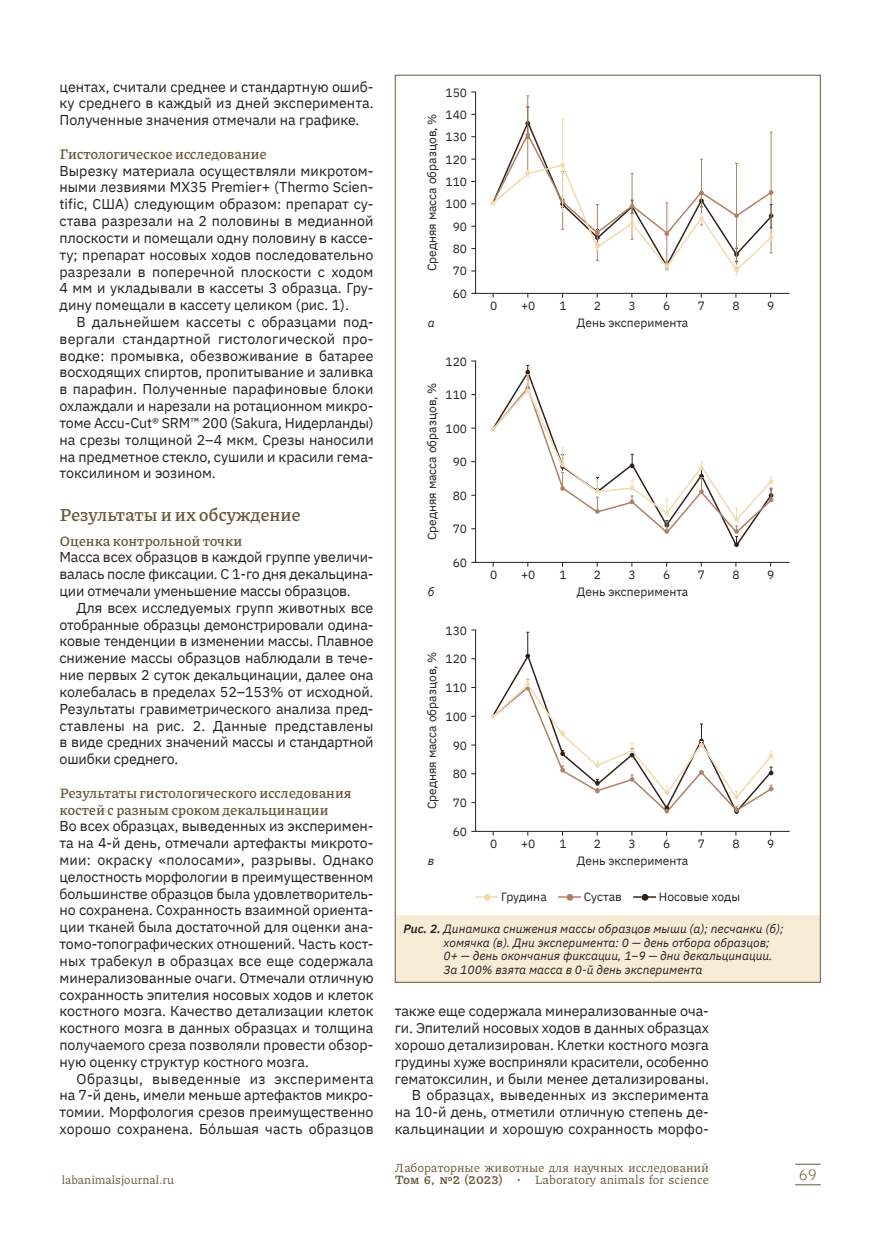
<style>
.page{position:relative;width:893px;height:1234px;background:#fff}
.page>*{position:absolute;margin:0;border:0;box-sizing:border-box;transform-origin:0 0}
.t1{font:600 18px "Piazzolla";color:#675738}
.t2{font:300 15px "IBM Plex Sans";color:#675738}
.t3{font:14.25px/16.8px "IBM Plex Sans";color:#231f20;text-align:justify}
.t4{font:600 14.25px/16.8px "Piazzolla";letter-spacing:-.005em;color:#675738}
.t5{font:12.45px "Piazzolla";color:#675738}
.t6{font:12px/22.4px "IBM Plex Sans";color:#231f20;text-align:center}
.t7{font:italic 12px/13.5px "IBM Plex Sans";color:#231f20}
.t8{font:12px "Piazzolla";color:#675738}
.s1{font-weight:600}
.s2{font-weight:700}
</style>
<div class="page">
<svg style="left:795px;top:1163px;width:26px;height:1px"></svg>
<svg style="left:795px;top:1184px;width:26px;height:1px"></svg>
<div style="left:484px;top:893px;width:7px;height:7px;background:#f4dab1;border-radius:50%"></div>
<svg style="left:566px;top:893px;width:7px;height:7px"></svg>
<div style="left:642px;top:893px;width:6px;height:7px;background:#2f2319;border-radius:50%"></div>
<div style="left:395px;top:915px;width:426px;height:67px;background:#f9ecd6"></div>
<svg style="left:475px;top:91px;width:315px;height:203px"></svg>
<hr style="left:527px;top:96px;width:1px;height:38px;background:#af8065">
<svg style="left:491px;top:106px;width:282px;height:169px"></svg>
<svg style="left:475px;top:361px;width:315px;height:202px"></svg>
<svg style="left:491px;top:365px;width:282px;height:182px"></svg>
<svg style="left:475px;top:630px;width:315px;height:201px"></svg>
<svg style="left:491px;top:652px;width:282px;height:162px"></svg>
<svg style="left:525px;top:631px;width:5px;height:27px"></svg>
<svg style="left:491px;top:678px;width:282px;height:135px"></svg>
<p class="t3" style="left:60px;top:77px;width:316px">центах, считали среднее и стандартную ошиб&shy;ку среднего в каждый из дней эксперимента.<br>Полученные значения отмечали на графике.</p>
<p class="t4" style="left:60px;top:145px;width:209px">Гистологическое исследование</p>
<p class="t3" style="left:60px;top:161px;width:316px;text-align:left">Вырезку материала осуществляли микротом&shy;ными лезвиями MX35 Premier+ (Thermo Scien&shy;tific, США) следующим образом: препарат су&shy;става разрезали на 2 половины в медианной плоскости и помещали одну половину в кассе&shy;ту; препарат носовых ходов последовательно разрезали в поперечной плоскости с ходом 4 мм и укладывали в кассеты 3 образца. Гру&shy;дину помещали в кассету целиком (рис. 1).</p>
<p class="t3" style="left:60px;top:312px;width:316px;text-indent:17px">В дальнейшем кассеты с образцами под&shy;вергали стандартной гистологической про&shy;водке: промывка, обезвоживание в батарее восходящих спиртов, пропитывание и заливка в парафин. Полученные парафиновые блоки охлаждали и нарезали на ротационном микро&shy;томе Accu-Cut® SRM™ 200 (Sakura, Нидерланды) на срезы толщиной 2–4 мкм. Срезы наносили на предметное стекло, сушили и красили гема&shy;токсилином и эозином.</p>
<p class="t1" style="left:60px;top:504px;width:243px">Результаты и их обсуждение</p>
<p class="t4" style="left:60px;top:532px;width:184px">Оценка контрольной точки</p>
<p class="t3" style="left:60px;top:547px;width:316px">Масса всех образцов в каждой группе увеличи&shy;валась после фиксации. С 1‑го дня декальцина&shy;ции отмечали уменьшение массы образцов.</p>
<p class="t3" style="left:60px;top:598px;width:316px;text-indent:17px">Для всех исследуемых групп животных все отобранные образцы демонстрировали одина&shy;ковые тенденции в изменении массы. Плавное снижение массы образцов наблюдали в тече&shy;ние первых 2 суток декальцинации, далее она колебалась в пределах 52–153% от исходной.<br>Результаты гравиметрического анализа пред&shy;ставлены на рис. 2. Данные представлены в виде средних значений массы и стандартной ошибки среднего.</p>
<p class="t4" style="left:60px;top:784px;width:294px">Результаты гистологического исследования костей с разным сроком декальцинации</p>
<p class="t3" style="left:60px;top:816px;width:316px">Во всех образцах, выведенных из эксперимен&shy;та на 4‑й день, отмечали артефакты микрото&shy;мии: окраску «полосами», разрывы. Однако целостность морфологии в преимущественном большинстве образцов была удовлетворитель&shy;но сохранена. Сохранность взаимной ориента&shy;ции тканей была достаточной для оценки ана&shy;томо-топографических отношений. Часть кост&shy;ных трабекул в образцах все еще содержала минерализованные очаги. Отмечали отличную сохранность эпителия носовых ходов и клеток костного мозга. Качество детализации клеток костного мозга в данных образцах и толщина получаемого среза позволяли провести обзор&shy;ную оценку структур костного мозга.</p>
<p class="t3" style="left:60px;top:1068px;width:316px;text-indent:17px">Образцы, выведенные из эксперимента на 7‑й день, имели меньше артефактов микро&shy;томии. Морфология срезов преимущественно хорошо сохранена. Бо́ льшая часть образцов</p>
<p class="t6" style="left:445px;top:80px;width:23px">150<br>140<br>130<br>120<br>110<br>100<br>90<br>80<br>70<br>60</p>
<p class="t6" style="left:420px;top:271px;width:159px;rotate:-90deg">Средняя масса образцов, %</p>
<p class="t7" style="left:428px;top:315px;width:8px">а</p>
<p class="t6" style="left:445px;top:349px;width:23px">120</p>
<p class="t6" style="left:445px;top:382px;width:23px">110</p>
<p class="t6" style="left:445px;top:416px;width:23px">100</p>
<p class="t6" style="left:453px;top:449px;width:16px">90</p>
<p class="t6" style="left:453px;top:483px;width:16px">80</p>
<p class="t6" style="left:453px;top:516px;width:16px">70</p>
<p class="t6" style="left:453px;top:550px;width:16px">60</p>
<p class="t6" style="left:420px;top:540px;width:159px;rotate:-90deg">Средняя масса образцов, %</p>
<p class="t7" style="left:428px;top:584px;width:8px">б</p>
<p class="t6" style="left:445px;top:618px;width:23px">130</p>
<p class="t6" style="left:445px;top:646px;width:23px">120</p>
<p class="t6" style="left:445px;top:675px;width:23px">110</p>
<p class="t6" style="left:445px;top:704px;width:23px">100</p>
<p class="t6" style="left:453px;top:733px;width:16px">90</p>
<p class="t6" style="left:453px;top:761px;width:16px">80</p>
<p class="t6" style="left:453px;top:790px;width:16px">70</p>
<p class="t6" style="left:453px;top:819px;width:16px">60</p>
<p class="t6" style="left:420px;top:809px;width:159px;rotate:-90deg">Средняя масса образцов, %</p>
<p class="t7" style="left:428px;top:852px;width:8px">в</p>
<p class="t6" style="left:490px;top:294px;width:9px">0</p>
<p class="t6" style="left:521px;top:294px;width:16px">+0</p>
<p class="t6" style="left:559px;top:294px;width:9px">1</p>
<p class="t6" style="left:594px;top:294px;width:9px">2</p>
<p class="t6" style="left:629px;top:294px;width:9px">3</p>
<p class="t6" style="left:663px;top:294px;width:9px">6</p>
<p class="t6" style="left:698px;top:294px;width:9px">7</p>
<p class="t6" style="left:732px;top:294px;width:9px">8</p>
<p class="t6" style="left:767px;top:294px;width:9px">9</p>
<p class="t6" style="left:577px;top:310px;width:113px">День эксперимента</p>
<p class="t6" style="left:490px;top:562px;width:9px">0</p>
<p class="t6" style="left:521px;top:562px;width:16px">+0</p>
<p class="t6" style="left:559px;top:562px;width:9px">1</p>
<p class="t6" style="left:594px;top:562px;width:9px">2</p>
<p class="t6" style="left:629px;top:562px;width:9px">3</p>
<p class="t6" style="left:663px;top:562px;width:9px">6</p>
<p class="t6" style="left:698px;top:562px;width:9px">7</p>
<p class="t6" style="left:732px;top:562px;width:9px">8</p>
<p class="t6" style="left:767px;top:562px;width:9px">9</p>
<p class="t6" style="left:577px;top:579px;width:113px">День эксперимента</p>
<p class="t6" style="left:490px;top:831px;width:9px">0</p>
<p class="t6" style="left:521px;top:831px;width:16px">+0</p>
<p class="t6" style="left:559px;top:831px;width:9px">1</p>
<p class="t6" style="left:594px;top:831px;width:9px">2</p>
<p class="t6" style="left:629px;top:831px;width:9px">3</p>
<p class="t6" style="left:663px;top:831px;width:9px">6</p>
<p class="t6" style="left:698px;top:831px;width:9px">7</p>
<p class="t6" style="left:732px;top:831px;width:9px">8</p>
<p class="t6" style="left:767px;top:831px;width:9px">9</p>
<p class="t6" style="left:577px;top:848px;width:113px">День эксперимента</p>
<p class="t6" style="left:501px;top:884px;width:47px">Грудина</p>
<p class="t6" style="left:584px;top:884px;width:40px">Сустав</p>
<p class="t6" style="left:659px;top:884px;width:83px">Носовые ходы</p>
<p class="t7" style="left:444px;top:921px;width:341px;text-indent:-40px"><span class="s1">Рис. 2.</span> Динамика снижения массы образцов мыши (а); песчанки (б); хомячка (в). Дни эксперимента: 0 — день отбора образцов; 0+ — день окончания фиксации, 1–9 — дни декальцинации.<br>За 100% взята масса в 0-й день эксперимента</p>
<p class="t3" style="left:395px;top:1001px;width:316px;text-align:right">также еще содержала минерализованные оча&shy;ги. Эпителий носовых ходов в данных образцах хорошо детализирован. Клетки костного мозга грудины хуже восприняли красители, особенно гематоксилин, и были менее детализированы.<br>В образцах, выведенных из эксперимента на 10‑й день, отметили отличную степень де&shy;кальцинации и хорошую сохранность морфо-</p>
<p class="t5" style="left:395px;top:1159px;width:316px">Лабораторные животные для научных исследований</p>
<p class="t8" style="left:62px;top:1172px;width:114px">labanimalsjournal.ru</p>
<p class="t5" style="left:395px;top:1172px;width:315px"><span class="s2">Том 6, №2 (2023)</span> • Laboratory animals for science</p>
<p class="t2" style="left:799px;top:1163px;width:19px">69</p>
</div>
